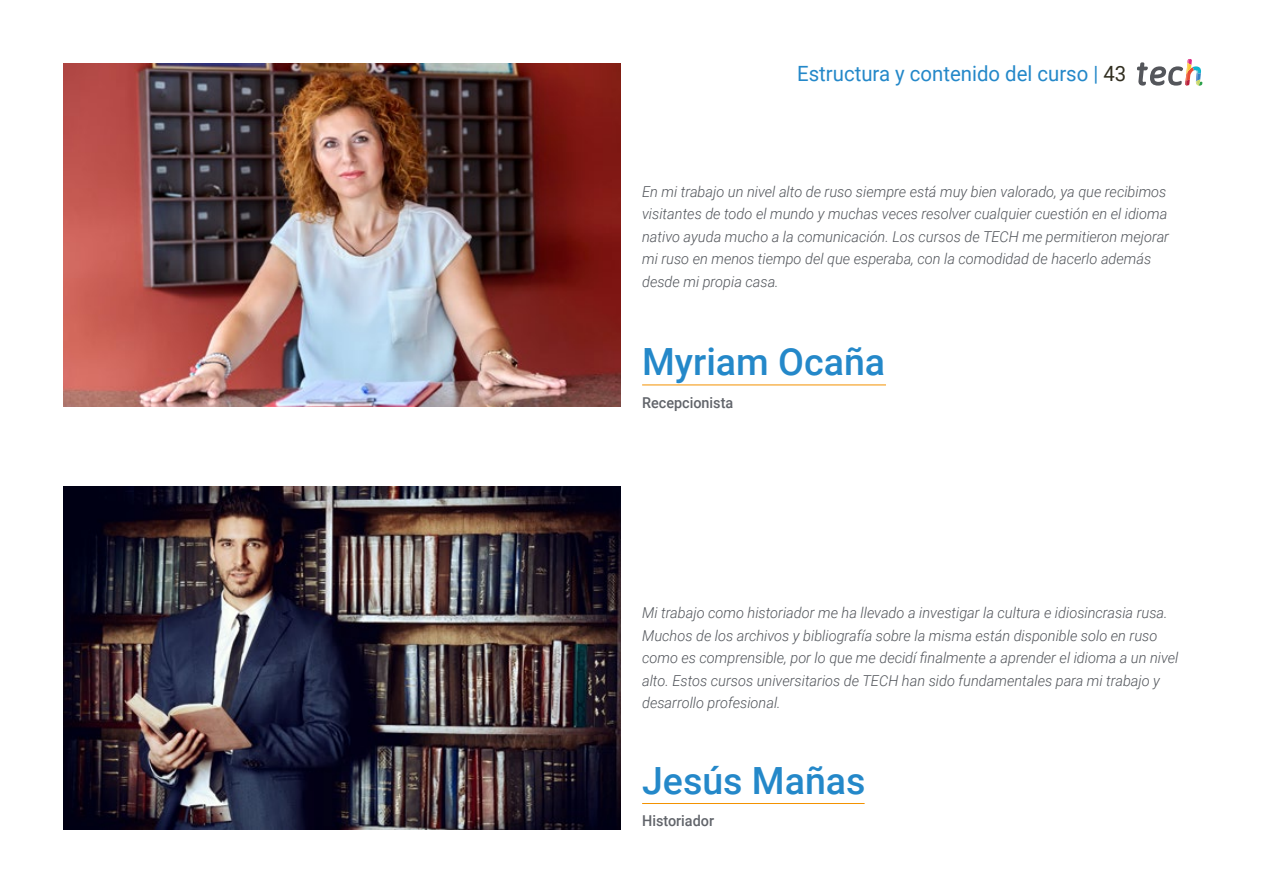
<style>
.page{position:relative;width:1263px;height:893px;background:#fff}
.page>*{position:absolute;margin:0;border:0;box-sizing:border-box;transform-origin:0 0}
.t1{font:500 37.5px "Roboto";color:#2488c9}
.t2{font:21px "Roboto";color:#2488c9}
.t3{font:italic 300 15px/22.5px "Roboto";color:#52555b}
.t4{font:500 15px "Roboto";color:#61646a;scale:.96 1}
.s1{color:#312e20}
</style>
<div class="page">
<svg style="left:1137px;top:59px;width:65px;height:27px"></svg>
<img style="left:64px;top:64px;width:557px;height:343px">
<img style="left:64px;top:486px;width:557px;height:343px">
<hr style="left:642px;top:385px;width:244px;height:1px;background:#f39200">
<hr style="left:642px;top:803px;width:223px;height:1px;background:#f39200">
<h2 class="t2" style="left:797px;top:59px;width:331px">Estructura y contenido del curso | <span class="s1">43</span></h2>
<p class="t3" style="left:642px;top:180px;width:528px">En mi trabajo un nivel alto de ruso siempre está muy bien valorado, ya que recibimos visitantes de todo el mundo y muchas veces resolver cualquier cuestión en el idioma nativo ayuda mucho a la comunicación. Los cursos de TECH me permitieron mejorar mi ruso en menos tiempo del que esperaba, con la comodidad de hacerlo además desde mi propia casa.</p>
<h1 class="t1" style="left:642px;top:336px;width:244px">Myriam Ocaña</h1>
<p class="t4" style="left:642px;top:392px;width:96px">Recepcionista</p>
<p class="t3" style="left:642px;top:601px;width:538px">Mi trabajo como historiador me ha llevado a investigar la cultura e idiosincrasia rusa.<br>Muchos de los archivos y bibliografía sobre la misma están disponible solo en ruso como es comprensible, por lo que me decidí finalmente a aprender el idioma a un nivel alto. Estos cursos universitarios de TECH han sido fundamentales para mi trabajo y desarrollo profesional.</p>
<h1 class="t1" style="left:642px;top:754px;width:225px">Jesús Mañas</h1>
<p class="t4" style="left:642px;top:810px;width:77px">Historiador</p>
</div>
